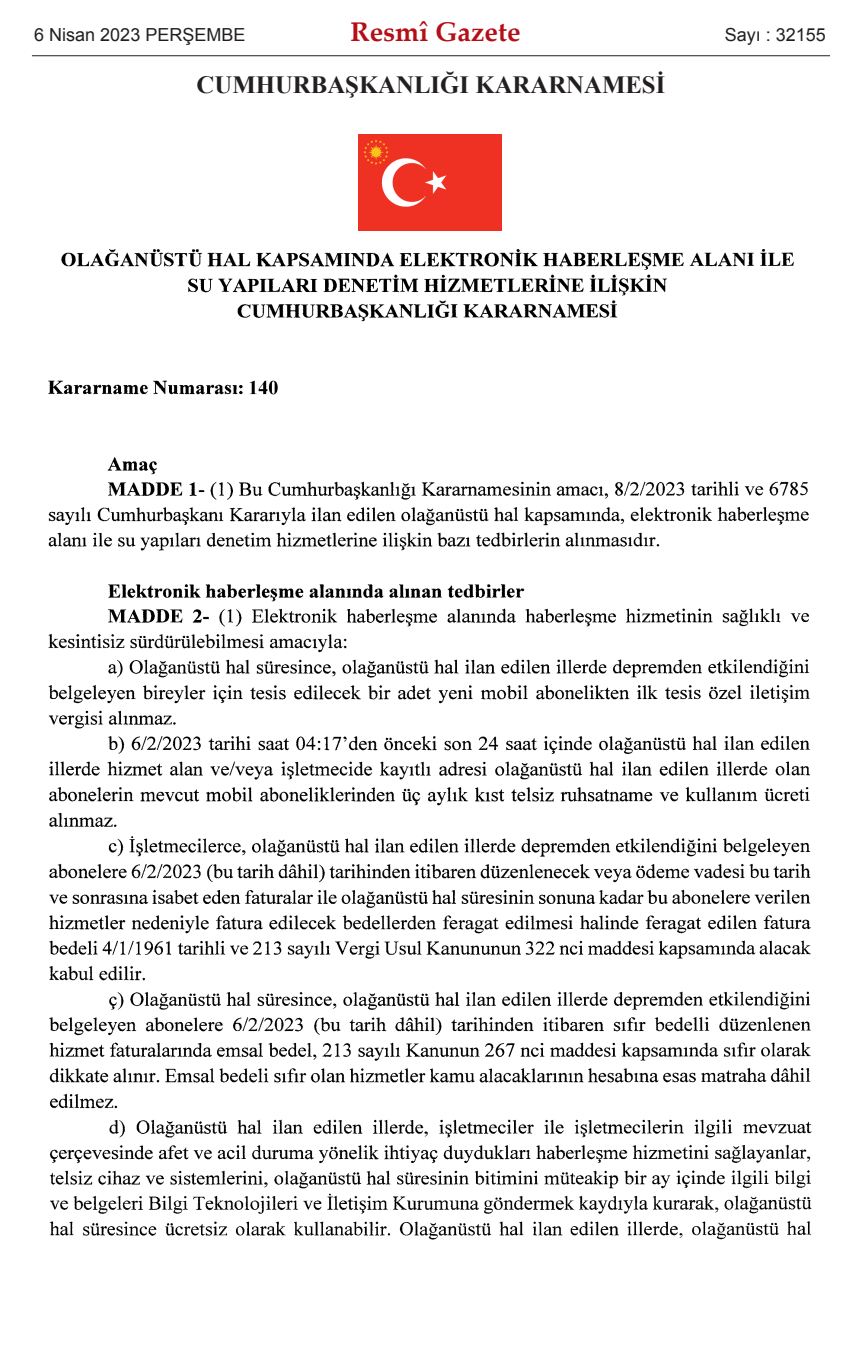
<style>
.page{position:relative;width:862px;height:1365px;background:#fff}
.page>*{position:absolute;margin:0;border:0;box-sizing:border-box;transform-origin:0 0}
.t1{font:700 27px "Palatino Linotype";color:#b40e16}
.t2{font:700 24.75px "Times New Roman";color:#231f20}
.t3{font:18px "Arial";color:#231f20}
</style>
<div class="page">
<img style="left:358px;top:135px;width:143px;height:96px">
<img style="left:48px;top:249px;width:764px;height:991px">
<hr style="left:32px;top:55px;width:797px;height:1px;background:#231f20">
<p class="t3" style="left:34px;top:25px;width:213px">6 Nisan 2023 PERŞEMBE</p>
<h1 class="t1" style="left:350px;top:21px;width:171px">Resmî Gazete</h1>
<p class="t3" style="left:724px;top:25px;width:103px">Sayı : 32155</p>
<h2 class="t2" style="left:196px;top:71px;width:470px">CUMHURBAŞKANLIĞI KARARNAMESİ</h2>
</div>
